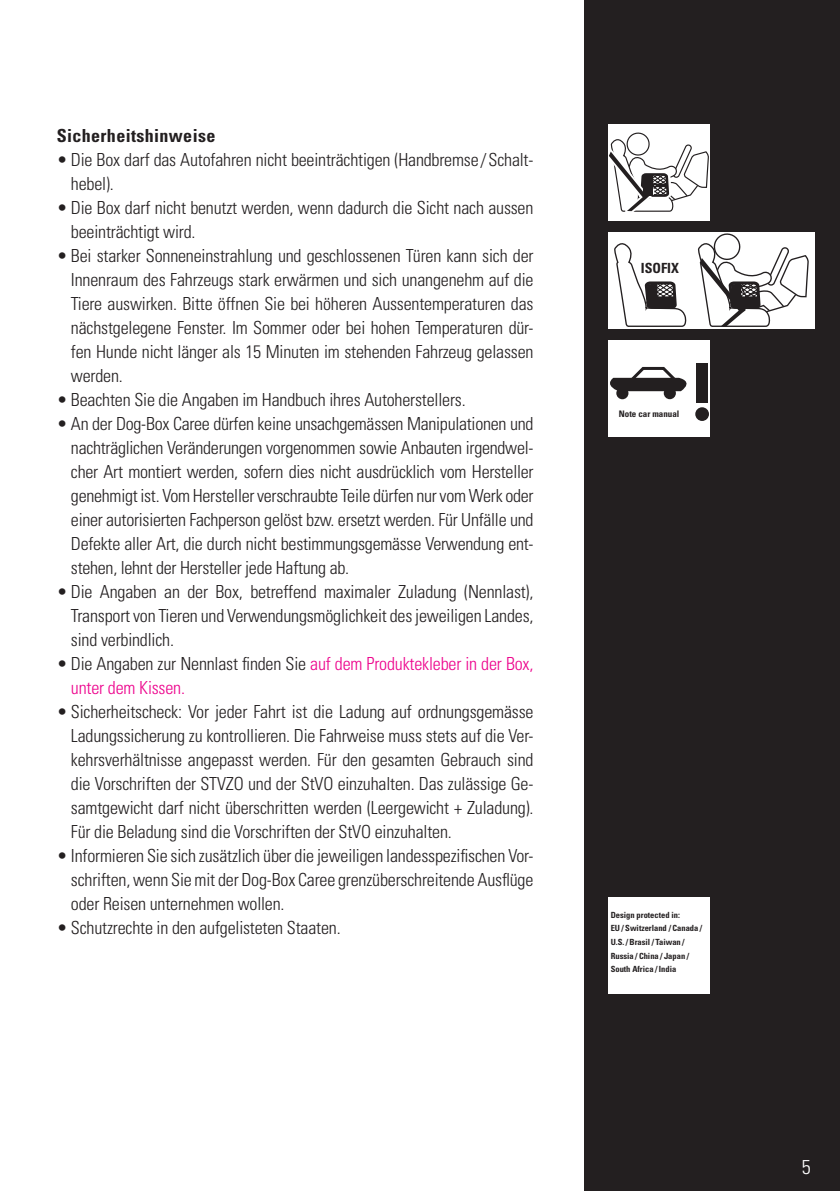
<style>
.page{position:relative;width:840px;height:1191px;background:#fff}
.page>*{position:absolute;margin:0;border:0;box-sizing:border-box;transform-origin:0 0}
.t1{font:300 condensed 20px "Univers LT Std";color:#fff}
.t2{font:300 condensed 18px/24px "Univers LT Std";letter-spacing:-.01em;color:#231f20;text-align:justify}
.t3{font:300 condensed 18px/24px "Univers LT Std";letter-spacing:-.01em;color:#ed028c}
.t4{font:700 condensed 18px "Univers LT Std";letter-spacing:.02em;color:#231f20}
.t5{font:700 condensed 14px "Univers LT Std";color:#231f20}
.t6{font:700 condensed 9px "Univers LT Std";color:#231f20}
.t7{font:700 condensed 8.4px/13.6px "Univers LT Std";color:#231f20}
.s1{color:#231f20}
</style>
<div class="page">
<div style="left:584px;top:0;width:255px;height:1191px;background:#231f20"></div>
<div style="left:608px;top:125px;width:101px;height:96px;background:#fff"></div>
<svg style="left:609px;top:133px;width:99px;height:79px"></svg>
<div style="left:642px;top:175px;width:10px;height:20px;background:#231f20"></div>
<div style="left:608px;top:232px;width:206px;height:96px;background:#fff"></div>
<svg style="left:614px;top:243px;width:73px;height:84px"></svg>
<svg style="left:697px;top:233px;width:111px;height:94px"></svg>
<div style="left:608px;top:341px;width:101px;height:96px;background:#fff"></div>
<div style="left:663px;top:387px;width:12px;height:12px;background:#231f20;border-radius:50%"></div>
<div style="left:616px;top:387px;width:12px;height:12px;background:#231f20;border-radius:50%"></div>
<svg style="left:610px;top:366px;width:77px;height:25px"></svg>
<div style="left:696px;top:363px;width:11px;height:39px;background:#231f20"></div>
<div style="left:695px;top:407px;width:13px;height:14px;background:#231f20;border-radius:50%"></div>
<div style="left:608px;top:897px;width:101px;height:96px;background:#fff"></div>
<p class="t4" style="left:57px;top:124px;width:160px">Sicherheitshinweise</p>
<p class="t2" style="left:71px;top:147px;width:464px;text-indent:-14px">• Die Box darf das Autofahren nicht beeinträchtigen (Handbremse/Schalt&shy;hebel).</p>
<p class="t2" style="left:71px;top:195px;width:464px;text-indent:-14px">• Die Box darf nicht benutzt werden, wenn dadurch die Sicht nach aussen beeinträchtigt wird.</p>
<p class="t2" style="left:71px;top:243px;width:464px;text-indent:-14px">• Bei starker Sonneneinstrahlung und geschlossenen Türen kann sich der Innenraum des Fahrzeugs stark erwärmen und sich unangenehm auf die Tiere auswirken. Bitte öffnen Sie bei höheren Aussentemperaturen das nächstgelegene Fenster. Im Sommer oder bei hohen Temperaturen dür&shy;fen Hunde nicht länger als 15 Minuten im stehenden Fahrzeug gelassen werden.</p>
<p class="t2" style="left:57px;top:387px;width:410px">• Beachten Sie die Angaben im Handbuch ihres Autoherstellers.</p>
<p class="t2" style="left:71px;top:411px;width:464px;text-indent:-14px">• An der Dog-Box Caree dürfen keine unsachgemässen Manipulationen und nachträglichen Veränderungen vorgenommen sowie Anbauten irgendwel&shy;cher Art montiert werden, sofern dies nicht ausdrücklich vom Hersteller genehmigt ist. Vom Hersteller verschraubte Teile dürfen nur vom Werk oder einer autorisierten Fachperson gelöst bzw. ersetzt werden. Für Unfälle und Defekte aller Art, die durch nicht bestimmungsgemässe Verwendung ent&shy;stehen, lehnt der Hersteller jede Haftung ab.</p>
<p class="t2" style="left:71px;top:579px;width:464px;text-indent:-14px">• Die Angaben an der Box, betreffend maximaler Zuladung (Nennlast), Transport von Tieren und Verwendungsmöglichkeit des jeweiligen Landes, sind verbindlich.</p>
<p class="t3" style="left:71px;top:651px;width:464px;text-indent:-14px"><span class="s1">• Die Angaben zur Nennlast finden Sie</span> auf dem Produktekleber in der Box, unter dem Kissen.</p>
<p class="t2" style="left:71px;top:699px;width:464px;text-indent:-14px">• Sicherheitscheck: Vor jeder Fahrt ist die Ladung auf ordnungsgemässe Ladungssicherung zu kontrollieren. Die Fahrweise muss stets auf die Ver&shy;kehrsverhältnisse angepasst werden. Für den gesamten Gebrauch sind die Vorschriften der STVZO und der StVO einzuhalten. Das zulässige Ge&shy;samtgewicht darf nicht überschritten werden (Leergewicht + Zuladung).<br>Für die Beladung sind die Vorschriften der StVO einzuhalten.</p>
<p class="t2" style="left:71px;top:843px;width:464px;text-indent:-14px">• Informieren Sie sich zusätzlich über die jeweiligen landesspezifischen Vor&shy;schriften, wenn Sie mit der Dog-Box Caree grenzüberschreitende Ausflüge oder Reisen unternehmen wollen.</p>
<p class="t2" style="left:57px;top:915px;width:285px">• Schutzrechte in den aufgelisteten Staaten.</p>
<p class="t5" style="left:640px;top:259px;width:40px">ISOFIX</p>
<p class="t6" style="left:618px;top:408px;width:62px">Note car manual</p>
<p class="t7" style="left:610px;top:908px;width:93px">Design protected in:<br>EU / Switzerland / Canada /<br>U.S. / Brasil / Taiwan /<br>Russia / China / Japan /<br>South Africa / India</p>
<p class="t1" style="left:801px;top:1155px;width:10px">5</p>
</div>
